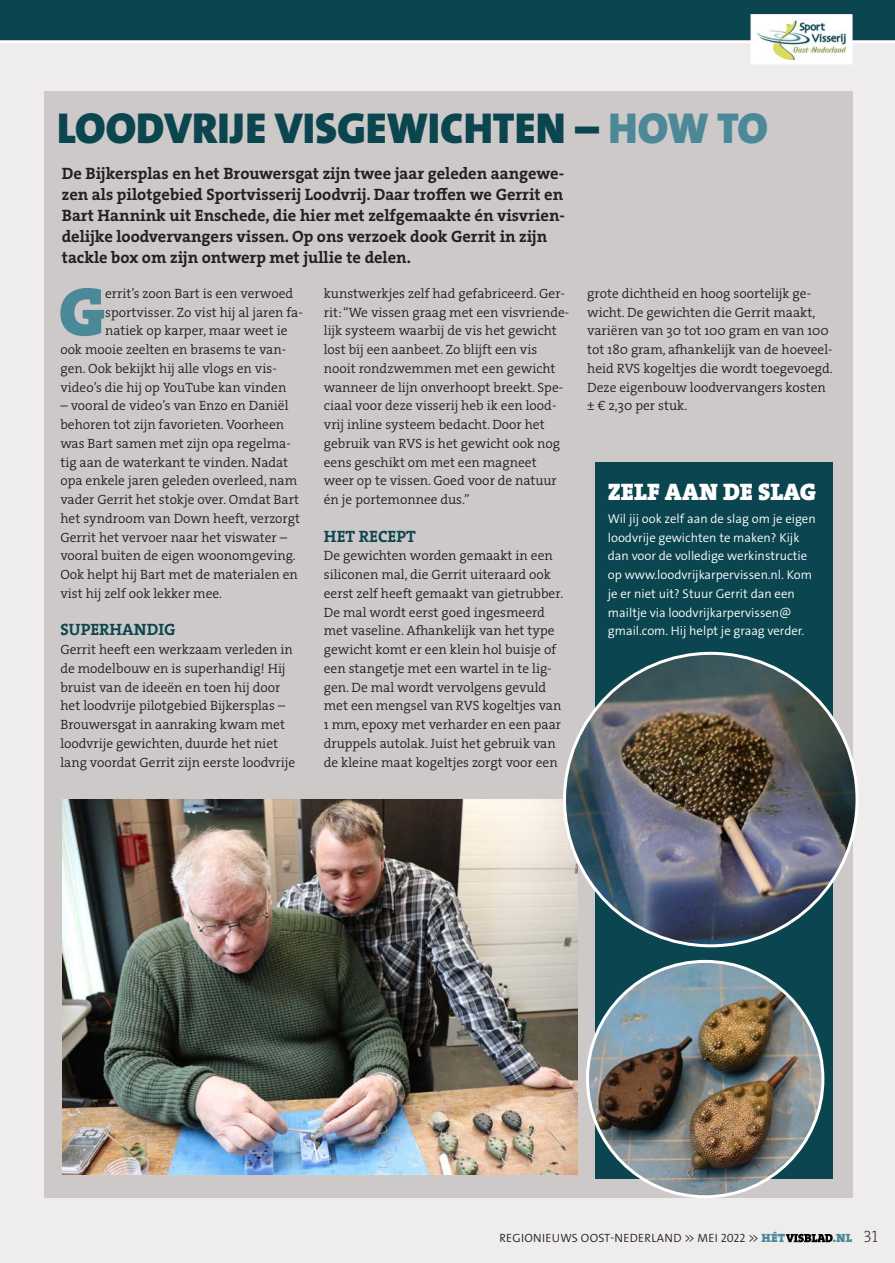
<style>
.page{position:relative;width:895px;height:1263px;background:#efedec}
.page>*{position:absolute;margin:0;border:0;box-sizing:border-box;transform-origin:0 0}
.t1{font:69px "The Serif HP9 Blk";color:#4c8998}
.t2{font:900 43.5px "The Sans Os F";color:#0b454f}
.t3{font:24px "The Serif HP9 Blk";color:#fff}
.t4{font:16.5px/21px "The Serif HP7 Bld";color:#231f20}
.t5{font:16.5px "The Serif HP7 Bld";color:#0b454f}
.t6{font:13.5px/18.8px "The Serif HP4 Se Lig";color:#231f20}
.t7{font:300 12.75px/18.8px "The Sans Os F";color:#fff}
.t8{font:300 12px "The Sans Os F";letter-spacing:.02em;color:#231f20}
.t9{font:12px "The Serif HP9 Blk";color:#4c8998}
.s1{color:#4c8998}
.s2{font-family:"The Serif HP9 Blk";font-weight:400;color:#4c8998}
.s3{font-family:"The Serif HP2 Ex Lig";font-size:16.5px;color:#231f20}
</style>
<div class="page">
<div style="left:44px;top:91px;width:808px;height:1107px;background:#cdc9c8"></div>
<div style="left:0;top:0;width:895px;height:41px;background:#0b454f"></div>
<svg style="left:786px;top:1234px;width:47px;height:8px"></svg>
<hr style="left:0;top:40px;width:895px;height:3px;background:#fff">
<div style="left:595px;top:463px;width:238px;height:716px;background:#0b454f"></div>
<div style="left:751px;top:14px;width:101px;height:50px;background:#fff;border:1px solid #fff"></div>
<img style="left:758px;top:19px;width:87px;height:40px">
<img style="left:63px;top:799px;width:515px;height:375px">
<img style="left:564px;top:653px;width:293px;height:293px;border-radius:146px">
<img style="left:587px;top:961px;width:236px;height:236px;border-radius:118px">
<h2 class="t2" style="left:57px;top:101px;width:713px">LOODVRIJE VISGEWICHTEN – <span class="s1">HOW TO</span></h2>
<p class="t4" style="left:62px;top:163px;width:505px">De Bijkersplas en het Brouwersgat zijn twee jaar geleden aangewe&shy;zen als pilotgebied Sportvisserij Loodvrij. Daar troffen we Gerrit en Bart Hannink uit Enschede, die hier met zelfgemaakte én visvrien&shy;delijke loodvervangers vissen. Op ons verzoek dook Gerrit in zijn tackle box om zijn ontwerp met jullie te delen.</p>
<h1 class="t1" style="left:59px;top:265px;width:48px">G</h1>
<p class="t6" style="left:105px;top:284px;width:190px">errit’s zoon Bart is een verwoed</p>
<p class="t6" style="left:105px;top:303px;width:199px">sportvisser. Zo vist hij al jaren fa-</p>
<p class="t6" style="left:105px;top:321px;width:184px">natiek op karper, maar weet ie</p>
<p class="t6" style="left:60px;top:340px;width:227px">ook mooie zeelten en brasems te van-</p>
<p class="t6" style="left:60px;top:359px;width:218px">gen. Ook bekijkt hij alle vlogs en vis-</p>
<p class="t6" style="left:60px;top:378px;width:227px">video’s die hij op YouTube kan vinden</p>
<p class="t6" style="left:60px;top:396px;width:241px">– vooral de video’s van Enzo en Daniël behoren tot zijn favorieten. Voorheen was Bart samen met zijn opa regelma&shy;tig aan de waterkant te vinden. Nadat opa enkele jaren geleden overleed, nam vader Gerrit het stokje over. Omdat Bart het syndroom van Down heeft, verzorgt Gerrit het vervoer naar het viswater – vooral buiten de eigen woonomgeving.<br>Ook helpt hij Bart met de materialen en vist hij zelf ook lekker mee.</p>
<p class="t5" style="left:60px;top:619px;width:117px">SUPERHANDIG</p>
<p class="t6" style="left:60px;top:640px;width:236px">Gerrit heeft een werkzaam verleden in de modelbouw en is superhandig! Hij bruist van de ideeën en toen hij door het loodvrije pilotgebied Bijkersplas – Brouwersgat in aanraking kwam met loodvrije gewichten, duurde het niet lang voordat Gerrit zijn eerste loodvrije</p>
<p class="t6" style="left:324px;top:284px;width:247px">kunstwerkjes zelf had gefabriceerd. Ger&shy;rit: “We vissen graag met een visvriende&shy;lijk systeem waarbij de vis het gewicht lost bij een aanbeet. Zo blijft een vis nooit rondzwemmen met een gewicht wanneer de lijn onverhoopt breekt. Spe&shy;ciaal voor deze visserij heb ik een lood&shy;vrij inline systeem bedacht. Door het gebruik van RVS is het gewicht ook nog eens geschikt om met een magneet weer op te vissen. Goed voor de natuur én je portemonnee dus.”</p>
<p class="t5" style="left:324px;top:525px;width:93px">HET RECEPT</p>
<p class="t6" style="left:324px;top:546px;width:241px">De gewichten worden gemaakt in een siliconen mal, die Gerrit uiteraard ook eerst zelf heeft gemaakt van gietrubber.<br>De mal wordt eerst goed ingesmeerd met vaseline. Afhankelijk van het type gewicht komt er een klein hol buisje of een stangetje met een wartel in te lig&shy;gen. De mal wordt vervolgens gevuld met een mengsel van RVS kogeltjes van 1 mm, epoxy met verharder en een paar druppels autolak. Juist het gebruik van de kleine maat kogeltjes zorgt voor een</p>
<p class="t6" style="left:587px;top:284px;width:247px">grote dichtheid en hoog soortelijk ge&shy;wicht. De gewichten die Gerrit maakt, variëren van 30 tot 100 gram en van 100 tot 180 gram, afhankelijk van de hoeveel&shy;heid RVS kogeltjes die wordt toegevoegd.<br>Deze eigenbouw loodvervangers kosten ± € 2,30 per stuk.</p>
<h3 class="t3" style="left:608px;top:476px;width:210px">ZELF AAN DE SLAG</h3>
<p class="t7" style="left:608px;top:509px;width:209px">Wil jij ook zelf aan de slag om je eigen loodvrije gewichten te maken? Kijk dan voor de volledige werkinstructie op www.loodvrijkarpervissen.nl. Kom je er niet uit? Stuur Gerrit dan een mailtje via loodvrijkarpervissen@ gmail.com. Hij helpt je graag verder.</p>
<p class="t8" style="left:499px;top:1230px;width:287px">REGIONIEUWS OOST-NEDERLAND &gt;&gt; MEI 2022 &gt;&gt; <span class="s2">HÉT</span></p>
<p class="t9" style="left:832px;top:1230px;width:47px">.NL <span class="s3">31</span></p>
</div>
